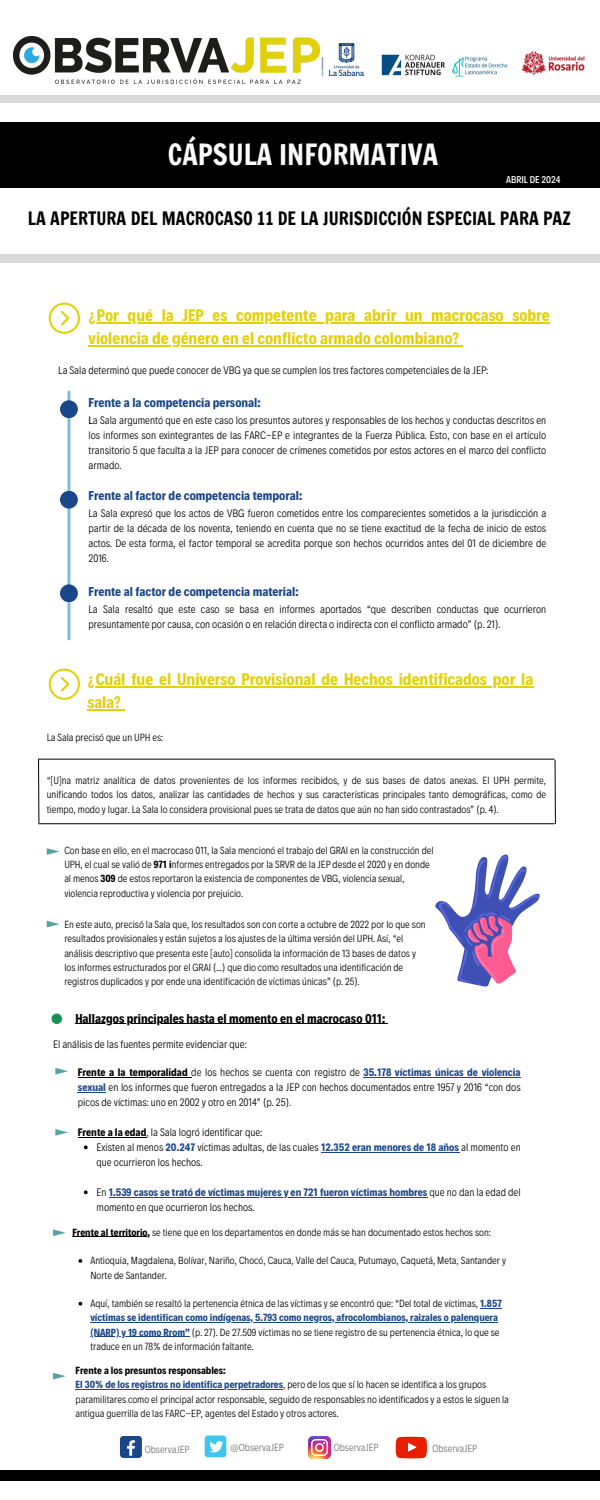
<style>
.page{position:relative;width:600px;height:1500px;background:#fff}
.page>*{position:absolute;margin:0;border:0;box-sizing:border-box;transform-origin:0 0}
.t1{font:28px "Francois One";color:#fcfcfc}
.t2{font:17.8px "Francois One";color:#000}
.t3{font:700 17px/23.2px "Decalotype";color:#e2d00b}
.t4{font:700 13px "Decalotype";color:#1a4789}
.t5{font:700 13px "Decalotype";color:#000}
.t6{font:300 11px/15px "Decalotype";color:#000;text-align:justify}
.t7{font:700 11px/15px "Decalotype";color:#1a4789}
.t8{font:300 10.5px/14.2px "Decalotype";color:#000}
.t9{font:300 10.5px "Decalotype";color:#737373}
.t10{font:500 10px "Decalotype";color:#fcfcfc}
.s1{font-weight:400}
.s2{font-weight:700}
.s3{font-weight:700;color:#1a4789}
.s4{font-weight:300;color:#000}
</style>
<div class="page">
<div style="left:0;top:96px;width:600px;height:6px;background:#d9d9d9"></div>
<img style="left:13px;top:37px;width:352px;height:46px">
<img style="left:521px;top:51px;width:64px;height:25px">
<div style="left:0;top:123px;width:600px;height:65px;background:#010101"></div>
<div style="left:0;top:255px;width:600px;height:8px;background:#d9d9d9"></div>
<div style="left:0;top:1471px;width:600px;height:9px;background:#000"></div>
<div style="left:120px;top:1436px;width:22px;height:22px;background:#1a4789;border-radius:3px"></div>
<svg style="left:127px;top:1440px;width:8px;height:16px"></svg>
<div style="left:205px;top:1436px;width:21px;height:21px;background:#3fc6ee;border-radius:3px"></div>
<svg style="left:209px;top:1441px;width:14px;height:11px"></svg>
<img style="left:308px;top:1437px;width:22px;height:21px">
<svg style="left:396px;top:1437px;width:31px;height:21px"></svg>
<img style="left:382px;top:54px;width:125px;height:22px">
<hr style="left:38px;top:823px;width:517px;height:1px;background:#000">
<hr style="left:38px;top:759px;width:517px;height:1px;background:#000">
<svg style="left:554px;top:759px;width:2px;height:66px"></svg>
<svg style="left:38px;top:758px;width:2px;height:66px"></svg>
<svg style="left:49px;top:303px;width:31px;height:31px"></svg>
<hr style="left:67px;top:391px;width:3px;height:249px;background:#7cbce1">
<div style="left:60px;top:491px;width:18px;height:18px;background:#1a4789;border-radius:50%"></div>
<div style="left:60px;top:400px;width:18px;height:18px;background:#1a4789;border-radius:50%"></div>
<div style="left:60px;top:584px;width:18px;height:18px;background:#1a4789;border-radius:50%"></div>
<svg style="left:49px;top:669px;width:31px;height:31px"></svg>
<svg style="left:52px;top:1013px;width:10px;height:11px"></svg>
<svg style="left:55px;top:1068px;width:13px;height:7px"></svg>
<svg style="left:55px;top:1129px;width:13px;height:7px"></svg>
<svg style="left:53px;top:1229px;width:13px;height:7px"></svg>
<svg style="left:53px;top:1373px;width:13px;height:7px"></svg>
<svg style="left:435px;top:855px;width:105px;height:132px"></svg>
<hr style="left:89px;top:322px;width:461px;height:2px;background:#e2d00b">
<hr style="left:89px;top:345px;width:370px;height:2px;background:#e2d00b">
<hr style="left:87px;top:686px;width:446px;height:2px;background:#e2d00b">
<hr style="left:87px;top:710px;width:34px;height:1px;background:#e2d00b">
<hr style="left:78px;top:1077px;width:113px;height:1px;background:#000">
<hr style="left:364px;top:1077px;width:157px;height:1px;background:#1a4789">
<svg style="left:78px;top:1092px;width:28px;height:1px"></svg>
<hr style="left:78px;top:1137px;width:68px;height:1px;background:#000">
<svg style="left:84px;top:1145px;width:4px;height:4px"></svg>
<hr style="left:321px;top:1152px;width:138px;height:1px;background:#1a4789">
<svg style="left:84px;top:1190px;width:4px;height:4px"></svg>
<hr style="left:109px;top:1197px;width:319px;height:1px;background:#1a4789">
<hr style="left:75px;top:1023px;width:310px;height:1px;background:#000">
<svg style="left:47px;top:848px;width:12px;height:7px"></svg>
<svg style="left:47px;top:921px;width:12px;height:6px"></svg>
<hr style="left:73px;top:1237px;width:77px;height:1px;background:#000">
<svg style="left:79px;top:1259px;width:3px;height:4px"></svg>
<svg style="left:79px;top:1302px;width:3px;height:4px"></svg>
<svg style="left:480px;top:1308px;width:22px;height:1px"></svg>
<hr style="left:90px;top:1322px;width:408px;height:1px;background:#1a4789">
<hr style="left:90px;top:1336px;width:100px;height:1px;background:#1a4789">
<hr style="left:76px;top:1389px;width:207px;height:1px;background:#1a4789">
<h1 class="t1" style="left:168px;top:135px;width:272px">CÁPSULA INFORMATIVA</h1>
<p class="t10" style="left:506px;top:173px;width:56px">ABRIL DE 2024</p>
<h2 class="t2" style="left:28px;top:206px;width:545px">LA APERTURA DEL MACROCASO 11 DE LA JURISDICCIÓN ESPECIAL PARA PAZ</h2>
<h3 class="t3" style="left:89px;top:302px;width:463px">¿Por qué la JEP es competente para abrir un macrocaso sobre violencia de género en el conflicto armado colombiano?</h3>
<p class="t6" style="left:58px;top:362px;width:431px">La Sala determinó que puede conocer de VBG ya que se cumplen los tres factores competenciales de la JEP:</p>
<p class="t4" style="left:89px;top:394px;width:174px">Frente a la competencia personal:</p>
<p class="t6" style="left:89px;top:412px;width:459px"><span class="s1">L</span>a Sala argumentó que en este caso los presuntos autores y responsables de los hechos y conductas descritos en los informes son exintegrantes de las FARC-EP e integrantes de la Fuerza Pública. Esto, con base en el artículo transitorio 5 que faculta a la JEP para conocer de crímenes cometidos por estos actores en el marco del conflicto armado.</p>
<p class="t4" style="left:89px;top:487px;width:215px">Frente al factor de competencia temporal:</p>
<p class="t6" style="left:89px;top:505px;width:459px">La Sala expresó que los actos de VBG fueron cometidos entre los comparecientes sometidos a la jurisdicción a partir de la década de los noventa, teniendo en cuenta que no se tiene exactitud de la fecha de inicio de estos actos. De esta forma, el factor temporal se acredita porque son hechos ocurridos antes del 01 de diciembre de 2016.</p>
<p class="t4" style="left:89px;top:583px;width:211px">Frente al factor de competencia material:</p>
<p class="t6" style="left:89px;top:601px;width:459px">La Sala resaltó que este caso se basa en informes aportados “que describen conductas que ocurrieron presuntamente por causa, con ocasión o en relación directa o indirecta con el conflicto armado” (p. 21).</p>
<h3 class="t3" style="left:87px;top:666px;width:448px">¿Cuál fue el Universo Provisional de Hechos identificados por la sala?</h3>
<p class="t8" style="left:47px;top:730px;width:118px">La Sala precisó que un UPH es:</p>
<p class="t8" style="left:47px;top:773px;width:501px;text-align:justify">“[U]na matriz analítica de datos provenientes de los informes recibidos, y de sus bases de datos anexas. El UPH permite, unificando todos los datos, analizar las cantidades de hechos y sus características principales tanto demográficas, como de tiempo, modo y lugar. La Sala lo considera provisional pues se trata de datos que aún no han sido contrastados” (p. 4).</p>
<p class="t8" style="left:64px;top:842px;width:371px">Con base en ello, en el macrocaso 011, la Sala mencionó el trabajo del GRAI en la construcción del UPH, el cual se valió de <span class="s2">971 i</span>nformes entregados por la SRVR de la JEP desde el 2020 y en donde al menos <span class="s2">309</span> de estos reportaron la existencia de componentes de VBG, violencia sexual, violencia reproductiva y violencia por prejuicio.</p>
<p class="t8" style="left:64px;top:917px;width:363px">En este auto, precisó la Sala que, los resultados son con corte a octubre de 2022 por lo que son resultados provisionales y están sujetos a los ajustes de la última versión del UPH. Así, “el análisis descriptivo que presenta este [auto] consolida la información de 13 bases de datos y los informes estructurados por el GRAI (...) que dio como resultados una identificación de registros duplicados y por ende una identificación de víctimas únicas” (p. 25).</p>
<p class="t5" style="left:75px;top:1009px;width:311px">Hallazgos principales hasta el momento en el macrocaso 011:</p>
<p class="t6" style="left:53px;top:1036px;width:195px">El análisis de las fuentes permite evidenciar que:</p>
<p class="t6" style="left:78px;top:1064px;width:444px"><span class="s2">Frente a la temporalidad</span> de los hechos se cuenta con registro de <span class="s3">35.178 víctimas únicas de violencia sexual</span> en los informes que fueron entregados a la JEP con hechos documentados entre 1957 y 2016 “con dos picos de víctimas: uno en 2002 y otro en 2014” (p. 25).</p>
<p class="t6" style="left:97px;top:1124px;width:426px;text-align:left;text-indent:-19px"><span class="s2">Frente a la edad</span>, la Sala logró identificar que:<br>Existen al menos <span class="s3">20.247</span> víctimas adultas, de las cuales <span class="s3">12.352 eran menores de 18 años</span> al momento en que ocurrieron los hechos.</p>
<p class="t7" style="left:97px;top:1184px;width:426px"><span class="s4">En</span> 1.539 casos se trató de víctimas mujeres y en 721 fueron víctimas hombres <span class="s4">que no dan la edad del momento en que ocurrieron los hechos.</span></p>
<p class="t8" style="left:73px;top:1224px;width:420px"><span class="s2">Frente al territorio,</span> se tiene que en los departamentos en donde más se han documentado estos hechos son:</p>
<p class="t8" style="left:90px;top:1253px;width:417px">Antioquia, Magdalena, Bolívar, Nariño, Chocó, Cauca, Valle del Cauca, Putumayo, Caquetá, Meta, Santander y<br>Norte de Santander.</p>
<p class="t8" style="left:90px;top:1296px;width:413px">Aquí, también se resaltó la pertenencia étnica de las víctimas y se encontró que: “Del total de víctimas, <span class="s3">1.857 víctimas se identifican como indígenas, 5.793 como negros, afrocolombianos, raizales o palenquera (NARP) y 19 como Rrom”</span> (p. 27). De 27.509 víctimas no se tiene registro de su pertenencia étnica, lo que se traduce en un 78% de información faltante.</p>
<p class="t8" style="left:76px;top:1363px;width:435px"><span class="s2">Frente a los presuntos responsables:<br></span><span class="s3">El 30% de los registros no identifica perpetradores</span>, pero de los que sí lo hacen se identifica a los grupos paramilitares como el principal actor responsable, seguido de responsables no identificados y a estos le siguen la antigua guerrilla de las FARC-EP, agentes del Estado y otros actores.</p>
<p class="t9" style="left:145px;top:1443px;width:46px">ObservaJEP</p>
<p class="t9" style="left:334px;top:1440px;width:46px">ObservaJEP</p>
<p class="t9" style="left:230px;top:1440px;width:55px">@ObservaJEP</p>
<p class="t9" style="left:432px;top:1441px;width:46px">ObservaJEP</p>
</div>
